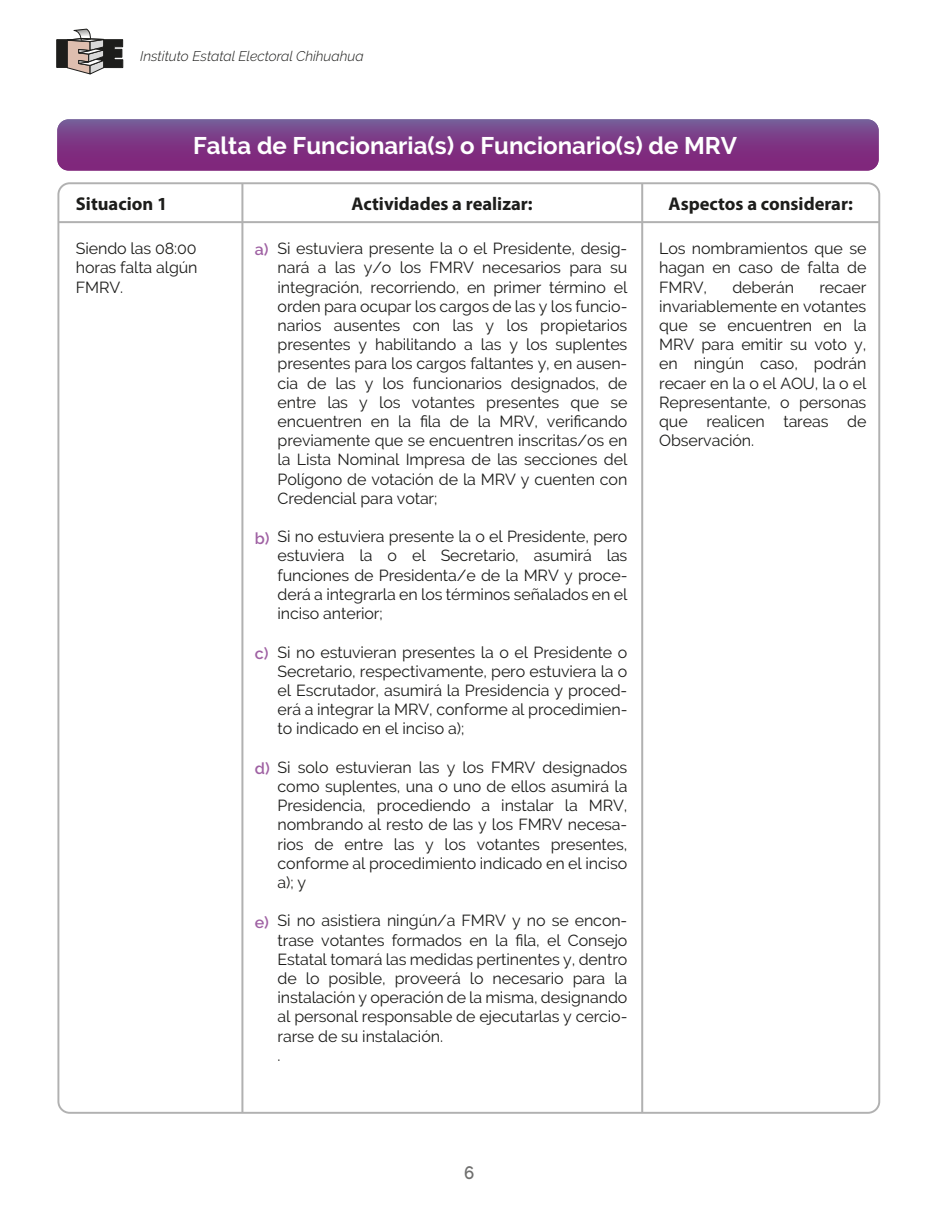
<style>
.page{position:relative;width:936px;height:1225px;background:#fff}
.page>*{position:absolute;margin:0;border:0;box-sizing:border-box;transform-origin:0 0}
.t1{font:700 24px "Raleway";color:#fff}
.t2{font:700 18.4px "Myriad Pro";color:#1d1d1b}
.t3{font:600 18px "Raleway";color:#6f6f6e;scale:.94 1}
.t4{font:16px/19.2px "Raleway";letter-spacing:-.005em;color:#1d1d1b;text-align:justify}
.t5{font:600 16px "Raleway";color:#9f61a3}
.t6{font:italic 300 14px "Raleway";color:#1d1d1b}
</style>
<div class="page">
<svg style="left:56px;top:28px;width:68px;height:47px"></svg>
<svg style="left:57px;top:119px;width:821px;height:51px;background:#7d3a86"></svg>
<hr style="left:641px;top:183px;width:2px;height:929px;background:#b1b1b1">
<hr style="left:241px;top:183px;width:2px;height:929px;background:#b1b1b1">
<hr style="left:58px;top:221px;width:821px;height:2px;background:#b1b1b1">
<p class="t6" style="left:140px;top:47px;width:225px">Instituto Estatal Electoral Chihuahua</p>
<h1 class="t1" style="left:193px;top:132px;width:545px">Falta de Funcionaria(s) o Funcionario(s) de MRV</h1>
<p class="t2" style="left:76px;top:192px;width:93px">Situacion 1</p>
<p class="t2" style="left:351px;top:192px;width:182px">Actividades a realizar:</p>
<p class="t2" style="left:668px;top:192px;width:186px">Aspectos a considerar:</p>
<p class="t4" style="left:76px;top:239px;width:123px">Siendo las 08:00 horas falta algún FMRV.</p>
<p class="t4" style="left:659px;top:239px;width:209px">Los nombramientos que se hagan en caso de falta de FMRV,</p>
<p class="t4" style="left:277px;top:239px;width:351px">Si estuviera presente la o el Presidente, desig&shy;nará a las y/o los FMRV necesarios para su integración, recorriendo, en primer término el orden para ocupar los cargos de las y los funcio&shy;narios ausentes con las y los propietarios presentes y habilitando a las y los suplentes presentes para los cargos faltantes y, en ausen&shy;cia de las y los funcionarios designados, de entre las y los votantes presentes que se encuentren en la fila de la MRV, verificando previamente que se encuentren inscritas/os en la Lista Nominal Impresa de las secciones del Polígono de votación de la MRV y cuenten con Credencial para votar;</p>
<p class="t4" style="left:277px;top:527px;width:351px">Si no estuviera presente la o el Presidente, pero estuviera la o el Secretario, asumirá las funciones de Presidenta/e de la MRV y proce&shy;derá a integrarla en los términos señalados en el inciso anterior;</p>
<p class="t4" style="left:277px;top:642px;width:351px">Si no estuvieran presentes la o el Presidente o Secretario, respectivamente, pero estuviera la o el Escrutador, asumirá la Presidencia y proced&shy;erá a integrar la MRV, conforme al procedimien&shy;to indicado en el inciso a);</p>
<p class="t4" style="left:277px;top:757px;width:351px">Si solo estuvieran las y los FMRV designados como suplentes, una o uno de ellos asumirá la Presidencia, procediendo a instalar la MRV, nombrando al resto de las y los FMRV necesa&shy;rios de entre las y los votantes presentes, conforme al procedimiento indicado en el inciso a); y</p>
<p class="t4" style="left:277px;top:911px;width:351px;text-align:left">Si no asistiera ningún/a FMRV y no se encon&shy;trase votantes formados en la fila, el Consejo Estatal tomará las medidas pertinentes y, dentro de lo posible, proveerá lo necesario para la instalación y operación de la misma, designando al personal responsable de ejecutarlas y cercio&shy;rarse de su instalación.<br>.</p>
<p class="t5" style="left:255px;top:241px;width:15px">a)</p>
<p class="t4" style="left:732px;top:277px;width:63px">deberán</p>
<p class="t4" style="left:659px;top:277px;width:209px;text-indent:160px">recaer invariablemente en votantes que se encuentren en la MRV para emitir su voto y, en ningún caso, podrán recaer en la o el AOU, la o el Representante, o personas que realicen tareas de Observación.</p>
<p class="t5" style="left:255px;top:529px;width:16px">b)</p>
<p class="t5" style="left:255px;top:644px;width:15px">c)</p>
<p class="t5" style="left:255px;top:759px;width:16px">d)</p>
<p class="t5" style="left:255px;top:913px;width:16px">e)</p>
<p class="t3" style="left:464px;top:1162px;width:12px">6</p>
</div>
